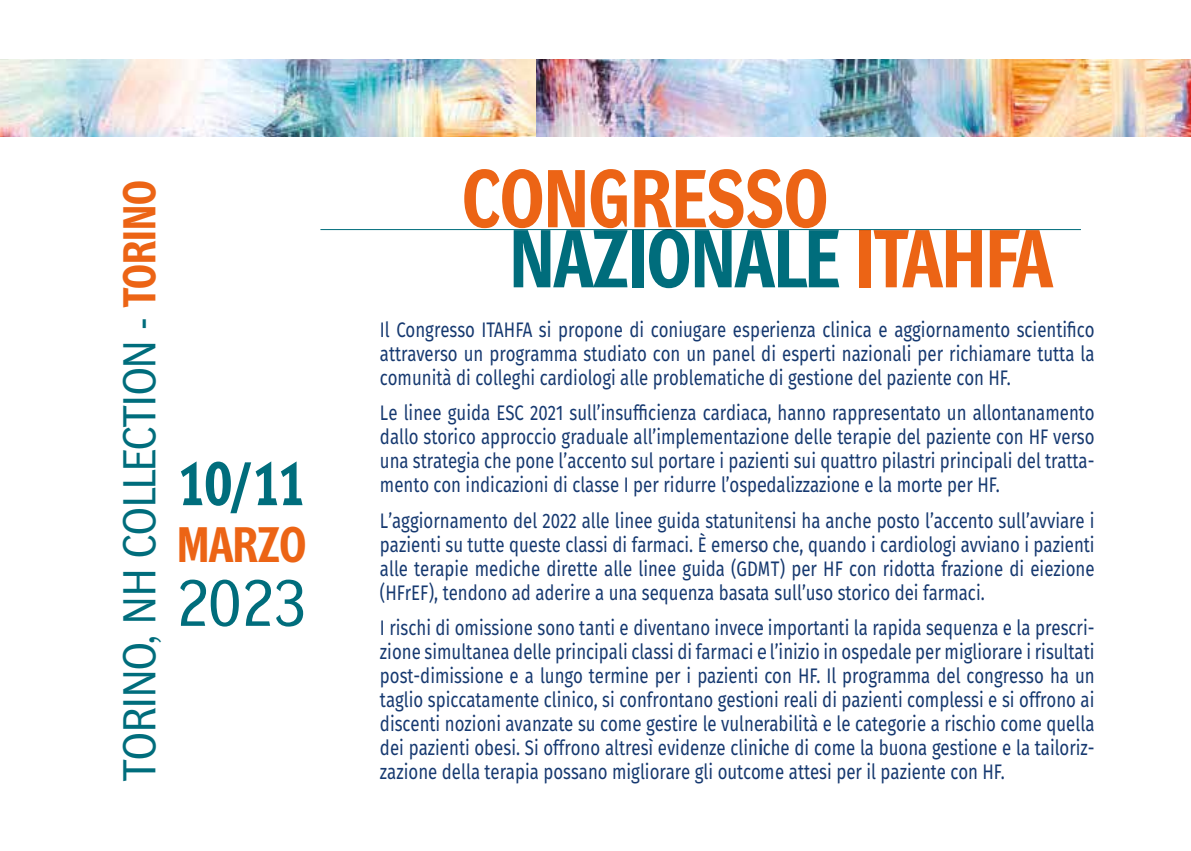
<style>
.page{position:relative;width:1191px;height:851px;background:#fff}
.page>*{position:absolute;margin:0;border:0;box-sizing:border-box;transform-origin:0 0}
.t1{font:700 80px/60px "Dyna Grotesk RM";color:#ec6415}
.t2{font:63.6px "Dyna Grotesk R";color:#006d7c}
.t3{font:700 60px "Dyna Grotesk RM";color:#006d7c}
.t4{font:700 48.6px "Dyna Grotesk RM";color:#ec6415}
.t5{font:45px "Dyna Grotesk R";color:#006d7c}
.t6{font:21px/24px "Fira Sans";color:#163970;text-align:justify;scale:.8 1}
.s1{font-family:"Dyna Grotesk RM";font-weight:700;color:#ec6415}
.s2{color:#006d7c}
</style>
<div class="page">
<hr style="left:320px;top:229px;width:761px;height:1px;background:#006d7c">
<img style="left:536px;top:60px;width:655px;height:76px">
<img style="left:0;top:60px;width:536px;height:76px">
<h3 class="t5" style="left:113px;top:780px;width:601px;rotate:-90deg">TORINO, NH COLLECTION - <span class="s1">TORINO</span></h3>
<h3 class="t3" style="left:177px;top:449px;width:129px">10/11</h3>
<h3 class="t4" style="left:177px;top:517px;width:131px">MARZO</h3>
<h2 class="t2" style="left:176px;top:566px;width:131px">2023</h2>
<h1 class="t1" style="left:510px;top:176px;width:544px;text-indent:-48px">CONGRESSO<br><span class="s2">NAZIONALE</span> ITAHFA</h1>
<p class="t6" style="left:380px;top:317px;width:894px">Il Congresso ITAHFA si propone di coniugare esperienza clinica e aggiornamento scientifico attraverso un programma studiato con un panel di esperti nazionali per richiamare tutta la comunità di colleghi cardiologi alle problematiche di gestione del paziente con HF.</p>
<p class="t6" style="left:380px;top:400px;width:895px">Le linee guida ESC 2021 sull’insufficienza cardiaca, hanno rappresentato un allontanamento dallo storico approccio graduale all’implementazione delle terapie del paziente con HF verso una strategia che pone l’accento sul portare i pazienti sui quattro pilastri principali del tratta&shy;mento con indicazioni di classe I per ridurre l’ospedalizzazione e la morte per HF.</p>
<p class="t6" style="left:380px;top:508px;width:895px">L’aggiornamento del 2022 alle linee guida statunitensi ha anche posto l’accento sull’avviare i pazienti su tutte queste classi di farmaci. È emerso che, quando i cardiologi avviano i pazienti alle terapie mediche dirette alle linee guida (GDMT) per HF con ridotta frazione di eiezione (HFrEF), tendono ad aderire a una sequenza basata sull’uso storico dei farmaci.</p>
<p class="t6" style="left:380px;top:615px;width:894px">I rischi di omissione sono tanti e diventano invece importanti la rapida sequenza e la prescri&shy;zione simultanea delle principali classi di farmaci e l’inizio in ospedale per migliorare i risultati post-dimissione e a lungo termine per i pazienti con HF. Il programma del congresso ha un taglio spiccatamente clinico, si confrontano gestioni reali di pazienti complessi e si offrono ai discenti nozioni avanzate su come gestire le vulnerabilità e le categorie a rischio come quella dei pazienti obesi. Si offrono altresì evidenze cliniche di come la buona gestione e la tailoriz&shy;zazione della terapia possano migliorare gli outcome attesi per il paziente con HF.</p>
</div>
